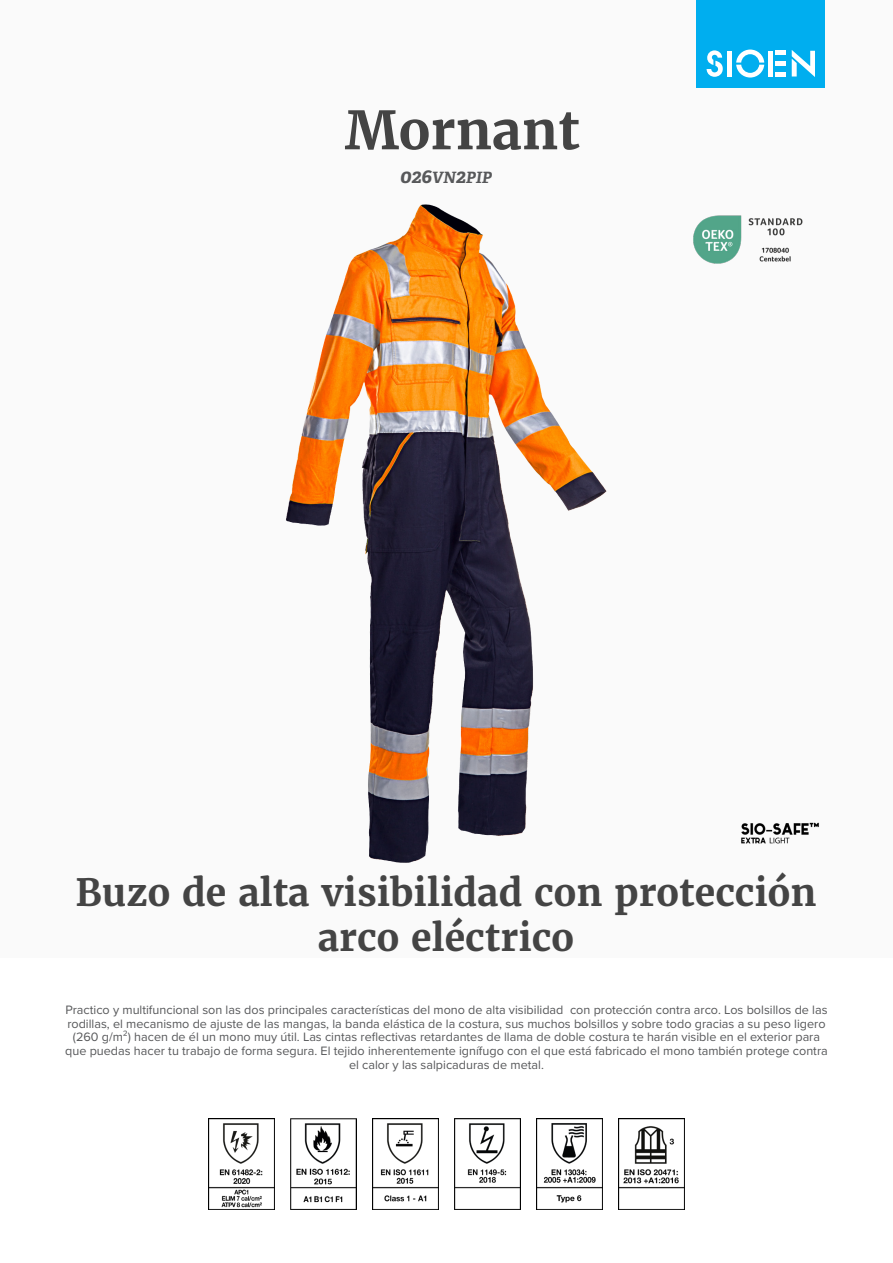
<style>
.page{position:relative;width:893px;height:1263px;background:#fff}
.page>*{position:absolute;margin:0;border:0;box-sizing:border-box;transform-origin:0 0}
.product_name{font:700 52.5px "Merriweather";color:#444}
.product_h2{font:700 37.5px/45px "Merriweather";color:#444;text-align:center}
.product_ref{font:italic 700 15.6px "Adelle";color:#57585a}
.product_description{font:12.6px/13.6px "Proxima Nova";color:#57585a;text-align:center}
.s1{font-size:19.5px}
</style>
<div class="page">
<div style="left:0;top:0;width:893px;height:957px;background:#fafafa"></div>
<div style="left:697px;top:0;width:128px;height:88px;background:#00aeef"></div>
<svg style="left:707px;top:50px;width:16px;height:27px"></svg>
<svg style="left:736px;top:50px;width:28px;height:28px"></svg>
<div style="left:727px;top:51px;width:5px;height:26px;background:#fff"></div>
<div style="left:768px;top:51px;width:5px;height:26px;background:#fff"></div>
<div style="left:775px;top:72px;width:11px;height:5px;background:#fff"></div>
<div style="left:775px;top:61px;width:11px;height:5px;background:#fff"></div>
<hr style="left:775px;top:51px;width:11px;height:4px;background:#fff">
<svg style="left:792px;top:50px;width:23px;height:27px"></svg>
<img style="left:741px;top:822px;width:78px;height:22px">
<img style="left:693px;top:215px;width:110px;height:49px">
<img style="left:208px;top:1118px;width:66px;height:92px">
<img style="left:290px;top:1118px;width:67px;height:92px">
<img style="left:372px;top:1118px;width:66px;height:92px">
<img style="left:454px;top:1118px;width:67px;height:92px">
<img style="left:536px;top:1118px;width:67px;height:92px">
<img style="left:618px;top:1118px;width:67px;height:92px">
<img style="left:286px;top:204px;width:321px;height:659px">
<p class="product_name" style="left:345px;top:97px;width:236px">Mornant</p>
<p class="product_ref" style="left:400px;top:168px;width:93px"><span class="s1">026</span>VN<span class="s1">2</span>PIP</p>
<p class="product_h2" style="left:76px;top:869px;width:742px">Buzo de alta visibilidad con protección arco eléctrico</p>
<p class="product_description" style="left:65px;top:1002px;width:764px">Practico y multifuncional son las dos principales características del mono de alta visibilidad con protección contra arco. Los bolsillos de las rodillas, el mecanismo de ajuste de las mangas, la banda elástica de la costura, sus muchos bolsillos y sobre todo gracias a su peso ligero (260 g/m²) hacen de él un mono muy útil. Las cintas reflectivas retardantes de llama de doble costura te harán visible en el exterior para que puedas hacer tu trabajo de forma segura. El tejido inherentemente ignífugo con el que está fabricado el mono también protege contra el calor y las salpicaduras de metal.</p>
</div>
